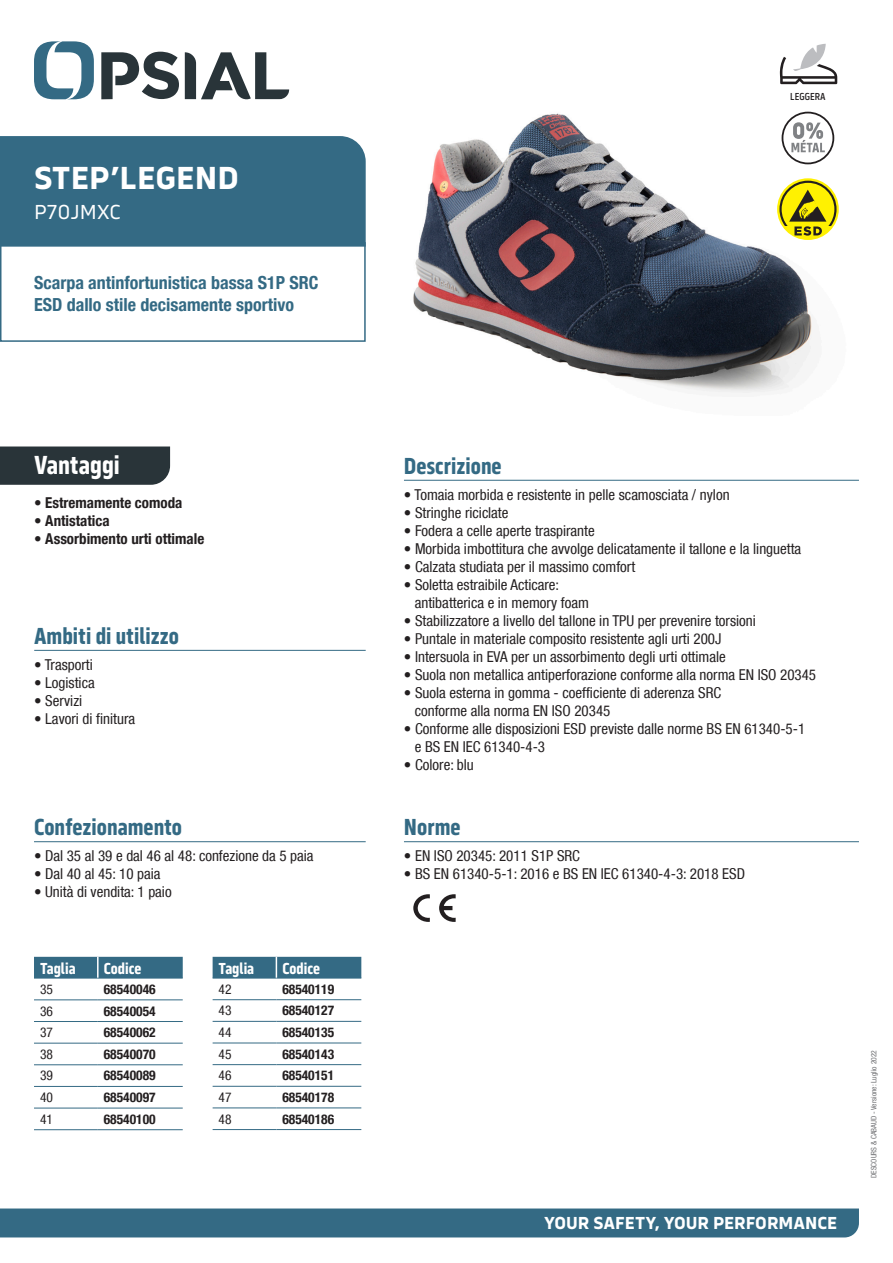
<style>
.page{position:relative;width:893px;height:1263px;background:#fff}
.page>*{position:absolute;margin:0;border:0;box-sizing:border-box;transform-origin:0 0}
.t1{font:700 33px "Serca";color:#fff}
.t2{font:700 27px "Serca Condensed";color:#fff}
.t3{font:700 24px "Serca Condensed";color:#346a84}
.t4{font:21px "Serca";letter-spacing:-.005em;color:#fff}
.t5{font:700 condensed 18px/21.6px "Helvetica Neue LT Com";color:#346a84}
.t6{font:700 18px "Serca";color:#fff}
.t7{font:700 16.5px "Serca Condensed";color:#fff}
.t8{font:condensed 15px/18px "Helvetica Neue LT Com";color:#231f20}
.t9{font:700 condensed 15px "Helvetica Neue LT Com";color:#231f20}
.t10{font:700 condensed 13.5px "Helvetica Neue LT Com";color:#231f20}
.t11{font:condensed 13.5px "Helvetica Neue LT Com";color:#231f20}
.t12{font:500 10.5px "Serca Condensed";color:#231f20}
.t13{font:condensed 7.5px "Helvetica Neue LT Com";color:#6c6d70}
</style>
<div class="page">
<div style="left:0;top:1208px;width:859px;height:29px;background:#346a84"></div>
<svg style="left:34px;top:41px;width:60px;height:58px"></svg>
<svg style="left:185px;top:52px;width:104px;height:48px"></svg>
<svg style="left:101px;top:52px;width:78px;height:47px"></svg>
<img style="left:413px;top:78px;width:425px;height:315px">
<hr style="left:34px;top:841px;width:332px;height:1px;background:#346a84">
<div style="left:34px;top:957px;width:149px;height:21px;background:#346a84"></div>
<hr style="left:34px;top:978px;width:64px;height:1px;background:#346a84">
<hr style="left:98px;top:978px;width:85px;height:1px;background:#346a84">
<hr style="left:34px;top:999px;width:64px;height:1px;background:#346a84">
<hr style="left:98px;top:999px;width:85px;height:1px;background:#346a84">
<hr style="left:34px;top:1021px;width:64px;height:1px;background:#346a84">
<hr style="left:98px;top:1021px;width:85px;height:1px;background:#346a84">
<hr style="left:34px;top:1043px;width:64px;height:1px;background:#346a84">
<hr style="left:98px;top:1043px;width:85px;height:1px;background:#346a84">
<hr style="left:34px;top:1064px;width:64px;height:1px;background:#346a84">
<hr style="left:98px;top:1064px;width:85px;height:1px;background:#346a84">
<hr style="left:34px;top:1086px;width:64px;height:1px;background:#346a84">
<hr style="left:98px;top:1086px;width:85px;height:1px;background:#346a84">
<hr style="left:34px;top:1108px;width:64px;height:1px;background:#346a84">
<hr style="left:98px;top:1108px;width:85px;height:1px;background:#346a84">
<hr style="left:34px;top:1129px;width:64px;height:1px;background:#346a84">
<hr style="left:98px;top:1129px;width:85px;height:1px;background:#346a84">
<hr style="left:97px;top:957px;width:2px;height:21px;background:#fff">
<hr style="left:213px;top:978px;width:63px;height:1px;background:#346a84">
<hr style="left:276px;top:978px;width:85px;height:1px;background:#346a84">
<hr style="left:213px;top:999px;width:63px;height:1px;background:#346a84">
<hr style="left:276px;top:999px;width:85px;height:1px;background:#346a84">
<hr style="left:213px;top:1021px;width:63px;height:1px;background:#346a84">
<hr style="left:276px;top:1021px;width:85px;height:1px;background:#346a84">
<hr style="left:213px;top:1042px;width:63px;height:1px;background:#346a84">
<hr style="left:276px;top:1042px;width:85px;height:1px;background:#346a84">
<hr style="left:213px;top:1064px;width:63px;height:1px;background:#346a84">
<hr style="left:276px;top:1064px;width:85px;height:1px;background:#346a84">
<hr style="left:213px;top:1086px;width:63px;height:1px;background:#346a84">
<hr style="left:276px;top:1086px;width:85px;height:1px;background:#346a84">
<hr style="left:213px;top:1107px;width:63px;height:1px;background:#346a84">
<hr style="left:276px;top:1107px;width:85px;height:1px;background:#346a84">
<hr style="left:213px;top:1129px;width:63px;height:1px;background:#346a84">
<hr style="left:276px;top:1129px;width:85px;height:1px;background:#346a84">
<div style="left:213px;top:957px;width:148px;height:21px;background:#346a84"></div>
<hr style="left:404px;top:480px;width:455px;height:1px;background:#346a84">
<hr style="left:404px;top:841px;width:455px;height:1px;background:#346a84">
<hr style="left:34px;top:650px;width:332px;height:1px;background:#346a84">
<div style="left:0;top:446px;width:170px;height:39px;background:#293439"></div>
<div style="left:0;top:242px;width:366px;height:100px;border:2px solid #346a84"></div>
<div style="left:0;top:136px;width:366px;height:111px;background:#346a84"></div>
<div style="left:782px;top:112px;width:52px;height:52px;border:2px solid #231f20;border-radius:50%"></div>
<svg style="left:791px;top:122px;width:34px;height:30px"></svg>
<svg style="left:780px;top:44px;width:57px;height:40px"></svg>
<svg style="left:777px;top:178px;width:62px;height:62px"></svg>
<svg style="left:779px;top:181px;width:57px;height:55px;background:#c3ba25"></svg>
<svg style="left:413px;top:894px;width:17px;height:28px"></svg>
<svg style="left:439px;top:894px;width:17px;height:28px"></svg>
<h1 class="t1" style="left:34px;top:158px;width:206px">STEP’LEGEND</h1>
<h3 class="t4" style="left:34px;top:200px;width:88px">P70JMXC</h3>
<p class="t5" style="left:34px;top:272px;width:286px">Scarpa antinfortunistica bassa S1P SRC<br>ESD dallo stile decisamente sportivo</p>
<h2 class="t2" style="left:34px;top:449px;width:87px">Vantaggi</h2>
<p class="t9" style="left:34px;top:494px;width:150px">• Estremamente comoda</p>
<p class="t9" style="left:34px;top:512px;width:77px">• Antistatica</p>
<p class="t9" style="left:34px;top:530px;width:172px">• Assorbimento urti ottimale</p>
<h3 class="t3" style="left:34px;top:622px;width:146px">Ambiti di utilizzo</h3>
<p class="t8" style="left:34px;top:655px;width:60px">• Trasporti</p>
<p class="t8" style="left:34px;top:673px;width:62px">• Logistica</p>
<p class="t8" style="left:34px;top:691px;width:50px">• Servizi</p>
<p class="t8" style="left:34px;top:709px;width:102px">• Lavori di finitura</p>
<h3 class="t3" style="left:34px;top:813px;width:150px">Confezionamento</h3>
<p class="t8" style="left:34px;top:847px;width:281px">• Dal 35 al 39 e dal 46 al 48: confezione da 5 paia</p>
<p class="t8" style="left:34px;top:865px;width:128px">• Dal 40 al 45: 10 paia</p>
<p class="t8" style="left:34px;top:883px;width:139px">• Unità di vendita: 1 paio</p>
<p class="t7" style="left:40px;top:959px;width:37px">Taglia</p>
<p class="t7" style="left:104px;top:959px;width:39px">Codice</p>
<p class="t11" style="left:40px;top:981px;width:14px">35</p>
<p class="t10" style="left:104px;top:981px;width:53px">68540046</p>
<p class="t11" style="left:40px;top:1003px;width:14px">36</p>
<p class="t10" style="left:104px;top:1003px;width:53px">68540054</p>
<p class="t11" style="left:40px;top:1024px;width:14px">37</p>
<p class="t10" style="left:104px;top:1024px;width:53px">68540062</p>
<p class="t11" style="left:40px;top:1046px;width:14px">38</p>
<p class="t10" style="left:104px;top:1046px;width:53px">68540070</p>
<p class="t11" style="left:40px;top:1068px;width:14px">39</p>
<p class="t10" style="left:104px;top:1067px;width:53px">68540089</p>
<p class="t11" style="left:40px;top:1089px;width:14px">40</p>
<p class="t10" style="left:104px;top:1089px;width:53px">68540097</p>
<p class="t11" style="left:40px;top:1111px;width:14px">41</p>
<p class="t10" style="left:104px;top:1111px;width:53px">68540100</p>
<p class="t7" style="left:219px;top:959px;width:37px">Taglia</p>
<p class="t7" style="left:282px;top:959px;width:39px">Codice</p>
<p class="t11" style="left:219px;top:981px;width:14px">42</p>
<p class="t10" style="left:282px;top:981px;width:53px">68540119</p>
<p class="t11" style="left:219px;top:1003px;width:14px">43</p>
<p class="t10" style="left:282px;top:1002px;width:53px">68540127</p>
<p class="t11" style="left:219px;top:1024px;width:14px">44</p>
<p class="t10" style="left:282px;top:1024px;width:53px">68540135</p>
<p class="t11" style="left:219px;top:1046px;width:14px">45</p>
<p class="t10" style="left:282px;top:1046px;width:53px">68540143</p>
<p class="t11" style="left:219px;top:1067px;width:14px">46</p>
<p class="t10" style="left:282px;top:1067px;width:53px">68540151</p>
<p class="t11" style="left:219px;top:1089px;width:14px">47</p>
<p class="t10" style="left:282px;top:1089px;width:53px">68540178</p>
<p class="t11" style="left:219px;top:1111px;width:14px">48</p>
<p class="t10" style="left:282px;top:1111px;width:53px">68540186</p>
<p class="t12" style="left:790px;top:90px;width:37px">LEGGERA</p>
<h3 class="t3" style="left:404px;top:452px;width:99px">Descrizione</h3>
<p class="t8" style="left:404px;top:485px;width:327px">• Tomaia morbida e resistente in pelle scamosciata / nylon</p>
<p class="t8" style="left:404px;top:503px;width:106px">• Stringhe riciclate</p>
<p class="t8" style="left:404px;top:521px;width:192px">• Fodera a celle aperte traspirante</p>
<p class="t8" style="left:404px;top:539px;width:399px">• Morbida imbottitura che avvolge delicatamente il tallone e la linguetta</p>
<p class="t8" style="left:404px;top:557px;width:233px">• Calzata studiata per il massimo comfort</p>
<p class="t8" style="left:415px;top:575px;width:176px;text-indent:-11px">• Soletta estraibile Acticare: antibatterica e in memory foam</p>
<p class="t8" style="left:404px;top:611px;width:353px">• Stabilizzatore a livello del tallone in TPU per prevenire torsioni</p>
<p class="t8" style="left:404px;top:629px;width:319px">• Puntale in materiale composito resistente agli urti 200J</p>
<p class="t8" style="left:404px;top:647px;width:323px">• Intersuola in EVA per un assorbimento degli urti ottimale</p>
<p class="t8" style="left:404px;top:665px;width:414px">• Suola non metallica antiperforazione conforme alla norma EN ISO 20345</p>
<p class="t8" style="left:415px;top:683px;width:308px;text-indent:-11px">• Suola esterna in gomma - coefficiente di aderenza SRC conforme alla norma EN ISO 20345</p>
<p class="t8" style="left:415px;top:719px;width:392px;text-indent:-11px">• Conforme alle disposizioni ESD previste dalle norme BS EN 61340-5-1 e BS EN IEC 61340-4-3</p>
<p class="t8" style="left:404px;top:755px;width:71px">• Colore: blu</p>
<h3 class="t3" style="left:404px;top:813px;width:58px">Norme</h3>
<p class="t8" style="left:404px;top:847px;width:178px">• EN ISO 20345: 2011 S1P SRC</p>
<p class="t8" style="left:404px;top:865px;width:343px">• BS EN 61340-5-1: 2016 e BS EN IEC 61340-4-3: 2018 ESD</p>
<p class="t6" style="left:544px;top:1212px;width:295px">YOUR SAFETY, YOUR PERFORMANCE</p>
<p class="t13" style="left:869px;top:1178px;width:129px;rotate:-90deg">DESCOURS &amp; CABAUD - Versione: Luglio 2022</p>
</div>
